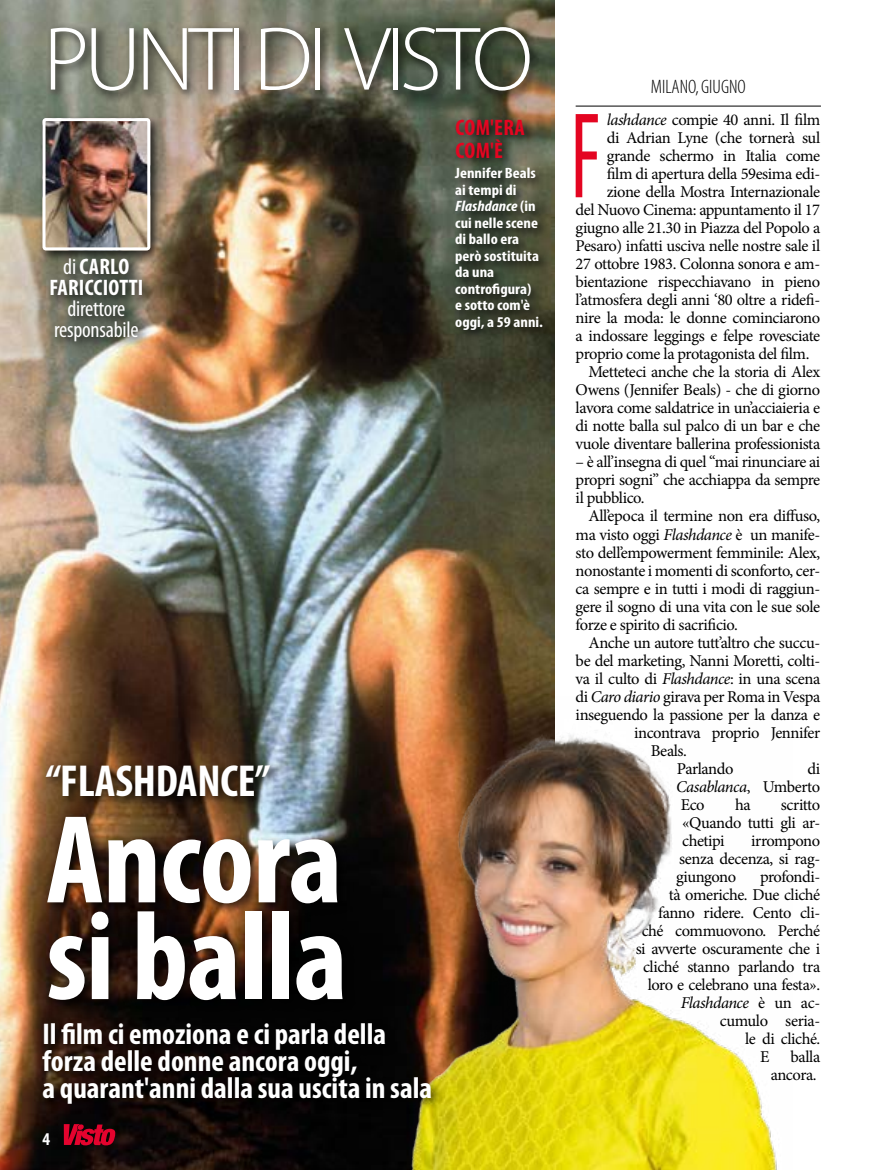
<style>
.page{position:relative;width:872px;height:1170px;background:#fff}
.page>*{position:absolute;margin:0;border:0;box-sizing:border-box;transform-origin:0 0}
.t1{font:700 condensed 126.75px/96.8px "Myriad Pro";letter-spacing:-.01em;color:#fff}
.t2{font:condensed 123.3px "Myriad Pro";color:#e40521;scale:.7 1}
.t3{font:300 91.05px "Myriad Pro";letter-spacing:-.055em;color:#fff}
.t4{font:700 condensed 45px "Myriad Pro";letter-spacing:-.005em;color:#fff}
.t5{font:700 condensed 30px/27px "Myriad Pro";color:#fff}
.t6{font:condensed 22.5px/21px "Myriad Pro";letter-spacing:-.01em;color:#fff;text-align:center}
.t7{font:700 condensed 22.5px/21px "Myriad Pro";letter-spacing:.01em;color:#fff;text-align:center}
.t8{font:700 condensed 22.5px/22.5px "Myriad Pro";letter-spacing:.02em;color:#e40521}
.t9{font:300 condensed 19.5px "Myriad Pro";color:#000}
.t10{font:700 condensed 18px "Myriad Pro";color:#fff}
.t11{font:16.5px/18px "Minion Pro";letter-spacing:-.025em;color:#000;text-align:justify}
.t12{font:italic 16.5px "Minion Pro";letter-spacing:-.03em;color:#000}
.t13{font:700 condensed 15px/16.5px "Myriad Pro";color:#fff;scale:1.1 1}
.s1{font-weight:400}
.s2{font-style:italic}
.s3{font-style:normal}
</style>
<div class="page">
<img style="left:0;top:0;width:554px;height:1169px">
<div style="left:47px;top:22px;width:493px;height:81px;background:#000;opacity:.75"></div>
<div style="left:39px;top:115px;width:123px;height:238px;background:#000;opacity:.75"></div>
<img style="left:43px;top:118px;width:107px;height:132px">
<div style="left:43px;top:118px;width:107px;height:132px;border:3px solid #fff;border-radius:2px"></div>
<img style="left:51px;top:696px;width:726px;height:473px">
<div style="left:45px;top:813px;width:310px;height:198px;background:#000;opacity:.75"></div>
<div style="left:42px;top:759px;width:240px;height:49px;background:#000;opacity:.75"></div>
<hr style="left:575px;top:106px;width:246px;height:1px;background:#000">
<div style="left:452px;top:115px;width:103px;height:226px;background:#000;opacity:.75"></div>
<div style="left:39px;top:1019px;width:404px;height:96px;background:#000;opacity:.75"></div>
<svg style="left:64px;top:1123px;width:52px;height:22px"></svg>
<h3 class="t3" style="left:43px;top:4px;width:491px">PUNTI DI VISTO</h3>
<h3 class="t7" style="left:49px;top:256px;width:96px"><span class="s1">di</span> CARLO<br>FARICCIOTTI</h3>
<h3 class="t6" style="left:54px;top:298px;width:86px">direttore responsabile</h3>
<h3 class="t8" style="left:455px;top:116px;width:71px">COM'ERA<br>COM'È</h3>
<p class="t13" style="left:455px;top:165px;width:81px">Jennifer Beals ai tempi di<br><span class="s2">Flashdance</span> (in cui nelle scene di ballo era però sostituita da una controfigura)<br>e sotto com'è oggi, a 59 anni.</p>
<h3 class="t4" style="left:46px;top:752px;width:226px">“FLASHDANCE”</h3>
<h1 class="t1" style="left:46px;top:809px;width:303px">Ancora si balla</h1>
<h3 class="t5" style="left:43px;top:1019px;width:391px">Il film ci emoziona e ci parla della forza delle donne ancora oggi,<br>a quarant'anni dalla sua uscita in sala</h3>
<p class="t10" style="left:43px;top:1127px;width:9px">4</p>
<p class="t9" style="left:651px;top:75px;width:96px">MILANO, GIUGNO</p>
<h2 class="t2" style="left:570px;top:82px;width:44px">F</h2>
<p class="t11" style="left:607px;top:111px;width:215px"><span class="s2">lashdance</span> compie 40 anni. Il film</p>
<p class="t11" style="left:607px;top:129px;width:215px">di Adrian Lyne (che tornerà sul</p>
<p class="t11" style="left:607px;top:147px;width:215px">grande schermo in Italia come</p>
<p class="t11" style="left:607px;top:165px;width:215px">film di apertura della 59esima edi-</p>
<p class="t11" style="left:607px;top:183px;width:215px">zione della Mostra Internazionale</p>
<p class="t11" style="left:575px;top:201px;width:246px">del Nuovo Cinema: appuntamento il 17</p>
<p class="t11" style="left:575px;top:219px;width:246px">giugno alle 21.30 in Piazza del Popolo a</p>
<p class="t11" style="left:575px;top:237px;width:246px">Pesaro) infatti usciva nelle nostre sale il</p>
<p class="t11" style="left:575px;top:255px;width:246px">27 ottobre 1983. Colonna sonora e am-</p>
<p class="t11" style="left:575px;top:273px;width:246px">bientazione rispecchiavano in pieno</p>
<p class="t11" style="left:575px;top:291px;width:246px">l’atmosfera degli anni ‘80 oltre a ridefi-</p>
<p class="t11" style="left:575px;top:309px;width:246px">nire la moda: le donne cominciarono</p>
<p class="t11" style="left:575px;top:327px;width:246px">a indossare leggings e felpe rovesciate</p>
<p class="t11" style="left:575px;top:345px;width:235px">proprio come la protagonista del film.</p>
<p class="t11" style="left:588px;top:363px;width:233px">Metteteci anche che la storia di Alex</p>
<p class="t11" style="left:575px;top:381px;width:246px">Owens (Jennifer Beals) - che di giorno</p>
<p class="t11" style="left:575px;top:399px;width:246px">lavora come saldatrice in un’acciaieria e</p>
<p class="t11" style="left:575px;top:417px;width:246px">di notte balla sul palco di un bar e che</p>
<p class="t11" style="left:575px;top:435px;width:246px">vuole diventare ballerina professionista</p>
<p class="t11" style="left:575px;top:453px;width:246px">– è all’insegna di quel “mai rinunciare ai propri sogni” che acchiappa da sempre il pubblico.</p>
<p class="t11" style="left:575px;top:507px;width:246px;text-indent:13px">All’epoca il termine non era diffuso, ma visto oggi <span class="s2">Flashdance</span> è un manife&shy;sto dell’empowerment femminile: Alex, nonostante i momenti di sconforto, cer&shy;ca sempre e in tutti i modi di raggiun&shy;gere il sogno di una vita con le sue sole forze e spirito di sacrificio.</p>
<p class="t11" style="left:588px;top:633px;width:233px">Anche un autore tutt’altro che succu-</p>
<p class="t11" style="left:575px;top:651px;width:246px">be del marketing, Nanni Moretti, colti-</p>
<p class="t11" style="left:575px;top:669px;width:246px">va il culto di <span class="s2">Flashdance</span>: in una scena</p>
<p class="t11" style="left:575px;top:687px;width:246px">di <span class="s2">Caro diario</span> girava per Roma in Vespa</p>
<p class="t11" style="left:575px;top:705px;width:246px">inseguendo la passione per la danza e</p>
<p class="t11" style="left:634px;top:723px;width:187px">incontrava proprio Jennifer</p>
<p class="t11" style="left:650px;top:741px;width:38px">Beals.</p>
<p class="t11" style="left:677px;top:759px;width:58px">Parlando</p>
<p class="t11" style="left:676px;top:759px;width:146px;text-indent:131px">di <span class="s2">Casablanca</span>, Umberto Eco</p>
<p class="t11" style="left:735px;top:795px;width:17px">ha</p>
<p class="t11" style="left:682px;top:795px;width:140px;text-indent:99px">scritto «Quando tutti gli ar&shy;chetipi</p>
<p class="t11" style="left:676px;top:831px;width:146px;text-indent:75px">irrompono senza decenza, si rag&shy;giungono</p>
<p class="t11" style="left:760px;top:867px;width:62px">profondi-</p>
<p class="t11" style="left:668px;top:885px;width:153px">tà omeriche. Due cliché</p>
<p class="t11" style="left:658px;top:903px;width:163px">fanno ridere. Cento cli-</p>
<p class="t11" style="left:641px;top:921px;width:180px">ché commuovono. Perché</p>
<p class="t11" style="left:635px;top:939px;width:186px">si avverte oscuramente che i</p>
<p class="t11" style="left:643px;top:957px;width:178px">cliché stanno parlando tra</p>
<p class="t11" style="left:647px;top:975px;width:174px">loro e celebrano una festa».</p>
<p class="t12" style="left:680px;top:991px;width:141px">Flashdance <span class="s3">è un ac-</span></p>
<p class="t11" style="left:719px;top:1011px;width:102px">cumulo seria-</p>
<p class="t11" style="left:745px;top:1029px;width:77px">le di cliché.</p>
<p class="t11" style="left:760px;top:1047px;width:11px">E</p>
<p class="t11" style="left:770px;top:1047px;width:51px;text-align:right">balla ancora.</p>
</div>
